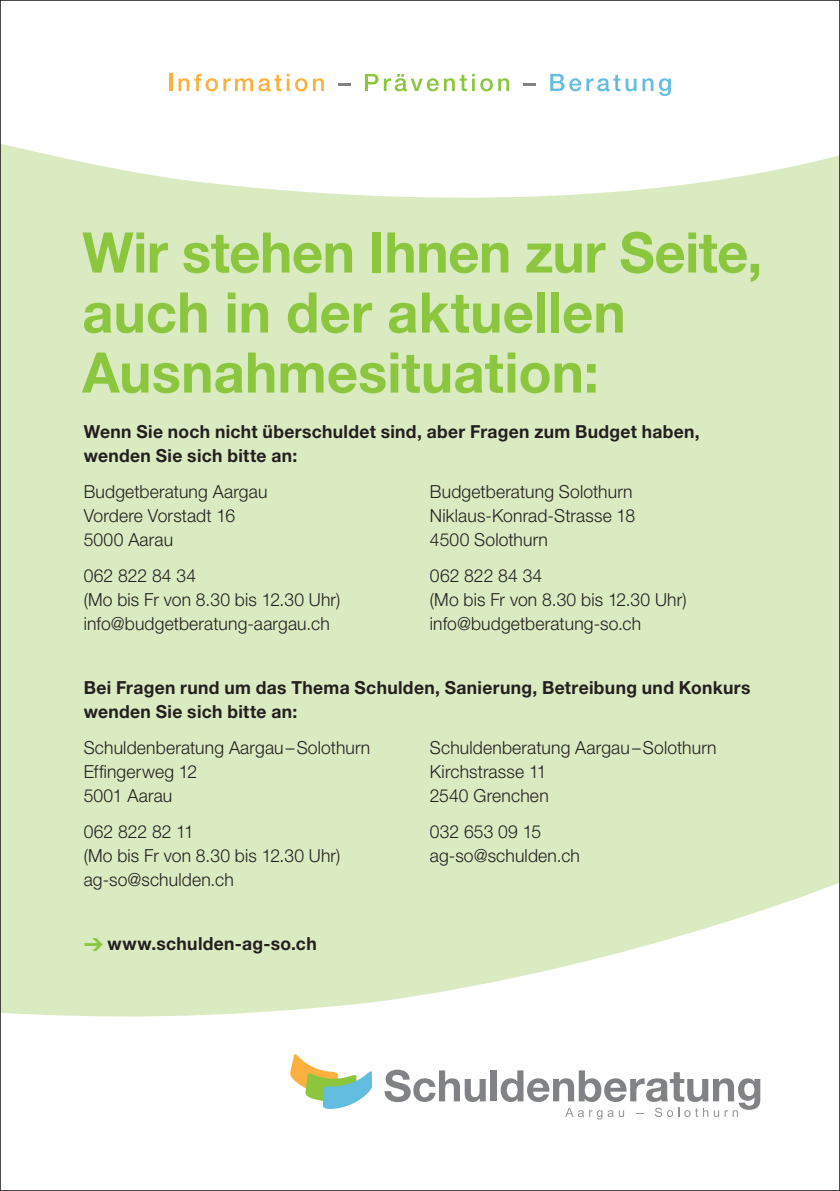
<style>
.page{position:relative;width:840px;height:1191px;background:#fff}
.page>*{position:absolute;margin:0;border:0;box-sizing:border-box;transform-origin:0 0}
._01_titel{font:700 56px/60px "Helvetica Neue LT Std";color:#8bc63e}
._02_gt{font:300 18px "Helvetica Neue LT Std";letter-spacing:.01em;color:#231f20}
._02_gt-2{font:700 18px/24px "Helvetica Neue LT Std";letter-spacing:.02em;color:#231f20}
</style>
<div class="page">
<svg style="left:2px;top:926px;width:711px;height:91px;fill:#daeac1"></svg>
<div style="left:2px;top:144px;width:835px;height:782px;background:#daeac1"></div>
<hr style="left:169px;top:74px;width:3px;height:17px;background:#fbb03f">
<svg style="left:178px;top:74px;width:111px;height:17px"></svg>
<svg style="left:295px;top:78px;width:12px;height:13px"></svg>
<svg style="left:313px;top:78px;width:11px;height:13px"></svg>
<svg style="left:338px;top:83px;width:12px;height:3px"></svg>
<svg style="left:365px;top:74px;width:101px;height:17px"></svg>
<svg style="left:472px;top:74px;width:2px;height:17px"></svg>
<svg style="left:480px;top:78px;width:12px;height:13px"></svg>
<svg style="left:498px;top:78px;width:11px;height:13px"></svg>
<svg style="left:523px;top:83px;width:12px;height:3px"></svg>
<svg style="left:550px;top:74px;width:86px;height:17px"></svg>
<svg style="left:642px;top:78px;width:28px;height:18px"></svg>
<svg style="left:384px;top:1069px;width:101px;height:33px"></svg>
<div style="left:490px;top:1070px;width:6px;height:31px;background:#808285"></div>
<svg style="left:290px;top:1054px;width:82px;height:55px"></svg>
<svg style="left:500px;top:1070px;width:259px;height:49px"></svg>
<svg style="left:84px;top:938px;width:19px;height:13px"></svg>
<p class="_01_titel" style="left:82px;top:221px;width:681px">Wir stehen Ihnen zur Seite, auch in der aktuellen<br>Ausnahmesituation:</p>
<p class="_02_gt-2" style="left:84px;top:419px;width:617px">Wenn Sie noch nicht überschuldet sind, aber Fragen zum Budget haben, wenden Sie sich bitte an:</p>
<p class="_02_gt" style="left:84px;top:481px;width:185px">Budgetberatung Aargau</p>
<p class="_02_gt" style="left:429px;top:481px;width:204px">Budgetberatung Solothurn</p>
<p class="_02_gt" style="left:84px;top:505px;width:153px">Vordere Vorstadt 16</p>
<p class="_02_gt" style="left:429px;top:505px;width:206px">Niklaus-Konrad-Strasse 18</p>
<p class="_02_gt" style="left:84px;top:529px;width:91px">5000 Aarau</p>
<p class="_02_gt" style="left:429px;top:529px;width:119px">4500 Solothurn</p>
<p class="_02_gt" style="left:84px;top:565px;width:114px">062 822 84 34</p>
<p class="_02_gt" style="left:429px;top:565px;width:114px">062 822 84 34</p>
<p class="_02_gt" style="left:84px;top:589px;width:258px">(Mo bis Fr von 8.30 bis 12.30 Uhr)</p>
<p class="_02_gt" style="left:429px;top:589px;width:258px">(Mo bis Fr von 8.30 bis 12.30 Uhr)</p>
<p class="_02_gt" style="left:84px;top:613px;width:247px">info@budgetberatung-aargau.ch</p>
<p class="_02_gt" style="left:429px;top:613px;width:213px">info@budgetberatung-so.ch</p>
<p class="_02_gt-2" style="left:84px;top:675px;width:668px">Bei Fragen rund um das Thema Schulden, Sanierung, Betreibung und Konkurs wenden Sie sich bitte an:</p>
<p class="_02_gt" style="left:84px;top:737px;width:288px">Schuldenberatung Aargau–Solothurn</p>
<p class="_02_gt" style="left:429px;top:737px;width:288px">Schuldenberatung Aargau–Solothurn</p>
<p class="_02_gt" style="left:84px;top:761px;width:115px">Effingerweg 12</p>
<p class="_02_gt" style="left:429px;top:761px;width:118px">Kirchstrasse 11</p>
<p class="_02_gt" style="left:84px;top:785px;width:90px">5001 Aarau</p>
<p class="_02_gt" style="left:429px;top:785px;width:120px">2540 Grenchen</p>
<p class="_02_gt" style="left:84px;top:821px;width:112px">062 822 82 11</p>
<p class="_02_gt" style="left:429px;top:821px;width:113px">032 653 09 15</p>
<p class="_02_gt" style="left:84px;top:845px;width:258px">(Mo bis Fr von 8.30 bis 12.30 Uhr)</p>
<p class="_02_gt" style="left:429px;top:845px;width:151px">ag-so@schulden.ch</p>
<p class="_02_gt" style="left:84px;top:869px;width:151px">ag-so@schulden.ch</p>
<p class="_02_gt-2" style="left:107px;top:931px;width:211px">www.schulden-ag-so.ch</p>
</div>
